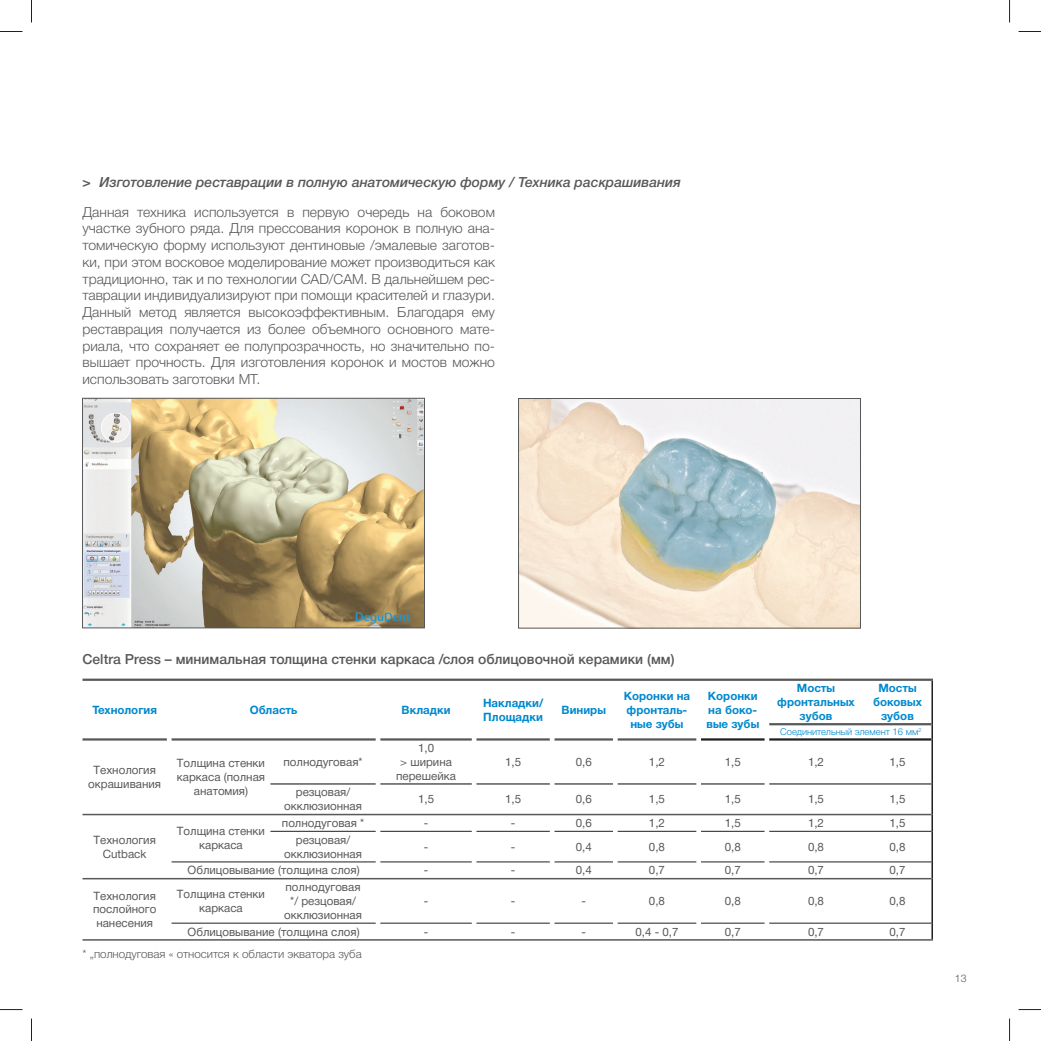
<style>
.page{position:relative;width:1041px;height:1041px;background:#fff}
.page>*{position:absolute;margin:0;border:0;box-sizing:border-box;transform-origin:0 0}
.t1{font:300 13.95px/16.8px "Helvetica Neue Cyr";color:#57585a;text-align:justify}
.t2{font:500 13.95px "Helvetica Neue Cyr";color:#57585a}
.t3{font:italic 500 13.95px "Helvetica Neue Cyr";color:#57585a}
.t4{font:11.55px/13.8px "Helvetica Neue Cyr";color:#57585a;text-align:center}
.t5{font:700 11.55px/13.8px "Helvetica Neue Cyr";color:#0088ce;text-align:center}
.t6{font:300 11.55px "Helvetica Neue Cyr";color:#57585a}
.t7{font:300 10.5px "Helvetica Neue Cyr";color:#57585a}
.t8{font:300 9.45px "Helvetica Neue Cyr";color:#0088ce}
</style>
<div class="page">
<img style="left:520px;top:400px;width:339px;height:226px">
<div style="left:518px;top:398px;width:343px;height:230px;border:1px solid #57585a"></div>
<img style="left:84px;top:400px;width:339px;height:226px">
<div style="left:82px;top:398px;width:343px;height:230px;border:1px solid #57585a"></div>
<svg style="left:0;top:31px;width:23px;height:1px"></svg>
<svg style="left:1018px;top:31px;width:23px;height:1px"></svg>
<svg style="left:0;top:1009px;width:23px;height:1px"></svg>
<svg style="left:1018px;top:1009px;width:23px;height:1px"></svg>
<svg style="left:31px;top:0;width:1px;height:22px"></svg>
<svg style="left:31px;top:1018px;width:1px;height:23px"></svg>
<svg style="left:1009px;top:0;width:1px;height:22px"></svg>
<svg style="left:1009px;top:1018px;width:1px;height:23px"></svg>
<hr style="left:931px;top:681px;width:2px;height:43px;background:#231f20">
<svg style="left:931px;top:724px;width:2px;height:15px"></svg>
<hr style="left:931px;top:739px;width:2px;height:45px;background:#231f20">
<hr style="left:931px;top:784px;width:2px;height:30px;background:#231f20">
<svg style="left:931px;top:814px;width:2px;height:17px"></svg>
<hr style="left:931px;top:831px;width:2px;height:31px;background:#231f20">
<svg style="left:931px;top:862px;width:2px;height:17px"></svg>
<hr style="left:931px;top:879px;width:2px;height:44px;background:#231f20">
<svg style="left:931px;top:923px;width:2px;height:16px"></svg>
<hr style="left:270px;top:831px;width:106px;height:1px;background:#231f20">
<hr style="left:380px;top:831px;width:92px;height:1px;background:#231f20">
<hr style="left:476px;top:831px;width:74px;height:1px;background:#231f20">
<hr style="left:554px;top:831px;width:59px;height:1px;background:#231f20">
<hr style="left:618px;top:831px;width:78px;height:1px;background:#231f20">
<hr style="left:701px;top:831px;width:64px;height:1px;background:#231f20">
<hr style="left:769px;top:831px;width:162px;height:1px;background:#231f20">
<hr style="left:172px;top:861px;width:204px;height:1px;background:#231f20">
<hr style="left:380px;top:861px;width:92px;height:1px;background:#231f20">
<hr style="left:476px;top:861px;width:74px;height:1px;background:#231f20">
<hr style="left:554px;top:861px;width:59px;height:1px;background:#231f20">
<hr style="left:618px;top:861px;width:78px;height:1px;background:#231f20">
<hr style="left:701px;top:861px;width:64px;height:1px;background:#231f20">
<hr style="left:769px;top:861px;width:162px;height:1px;background:#231f20">
<hr style="left:476px;top:923px;width:74px;height:1px;background:#231f20">
<hr style="left:554px;top:923px;width:59px;height:1px;background:#231f20">
<hr style="left:172px;top:923px;width:204px;height:1px;background:#231f20">
<hr style="left:380px;top:923px;width:92px;height:1px;background:#231f20">
<hr style="left:618px;top:923px;width:78px;height:1px;background:#231f20">
<hr style="left:701px;top:923px;width:64px;height:1px;background:#231f20">
<hr style="left:769px;top:923px;width:162px;height:1px;background:#231f20">
<hr style="left:82px;top:679px;width:851px;height:2px;background:#57585a">
<hr style="left:270px;top:783px;width:106px;height:2px;background:#57585a">
<hr style="left:380px;top:783px;width:92px;height:2px;background:#57585a">
<hr style="left:476px;top:783px;width:74px;height:2px;background:#57585a">
<hr style="left:554px;top:783px;width:59px;height:2px;background:#57585a">
<hr style="left:618px;top:783px;width:78px;height:2px;background:#57585a">
<hr style="left:701px;top:783px;width:64px;height:2px;background:#57585a">
<hr style="left:769px;top:783px;width:162px;height:2px;background:#57585a">
<hr style="left:769px;top:723px;width:162px;height:2px;background:#57585a">
<hr style="left:82px;top:939px;width:851px;height:2px;background:#57585a">
<hr style="left:82px;top:738px;width:85px;height:3px;background:#57585a">
<hr style="left:172px;top:738px;width:204px;height:3px;background:#57585a">
<hr style="left:380px;top:738px;width:92px;height:3px;background:#57585a">
<hr style="left:476px;top:738px;width:74px;height:3px;background:#57585a">
<hr style="left:554px;top:738px;width:59px;height:3px;background:#57585a">
<hr style="left:618px;top:738px;width:78px;height:3px;background:#57585a">
<hr style="left:701px;top:738px;width:64px;height:3px;background:#231f20">
<hr style="left:769px;top:738px;width:162px;height:3px;background:#231f20">
<hr style="left:82px;top:814px;width:849px;height:1px;background:#57585a">
<hr style="left:82px;top:878px;width:849px;height:1px;background:#57585a">
<p class="t3" style="left:82px;top:177px;width:600px">&gt; Изготовление реставрации в полную анатомическую форму / Техника раскрашивания</p>
<p class="t1" style="left:82px;top:203px;width:414px">Данная техника используется в первую очередь на боковом участке зубного ряда. Для прессования коронок в полную ана&shy;томическую форму используют дентиновые /эмалевые заготов&shy;ки, при этом восковое моделирование может производиться как традиционно, так и по технологии CAD/CAM. В дальнейшем рес&shy;таврации индивидуализируют при помощи красителей и глазури.<br>Данный метод является высокоэффективным. Благодаря ему реставрация получается из более объемного основного мате&shy;риала, что сохраняет ее полупрозрачность, но значительно по&shy;вышает прочность. Для изготовления коронок и мостов можно использовать заготовки МТ.</p>
<p class="t2" style="left:82px;top:654px;width:594px">Celtra Press – минимальная толщина стенки каркаса /слоя облицовочной керамики (мм)</p>
<p class="t5" style="left:92px;top:704px;width:66px">Технология</p>
<p class="t5" style="left:250px;top:704px;width:49px">Область</p>
<p class="t5" style="left:402px;top:704px;width:50px">Вкладки</p>
<p class="t5" style="left:483px;top:697px;width:62px;text-align:left">Накладки/<br>Площадки</p>
<p class="t5" style="left:562px;top:704px;width:46px">Виниры</p>
<p class="t5" style="left:624px;top:690px;width:68px">Коронки на фронталь&shy;ные зубы</p>
<p class="t5" style="left:706px;top:690px;width:54px;text-align:left">Коронки на боко&shy;вые зубы</p>
<p class="t5" style="left:777px;top:682px;width:79px">Мосты фронта льных зубов</p>
<p class="t5" style="left:873px;top:682px;width:50px">Мосты боковых зубов</p>
<p class="t8" style="left:780px;top:727px;width:143px">Соединительный элемент 16 мм<sup>2</sup></p>
<p class="t4" style="left:396px;top:742px;width:61px">1,0<br>&gt; ширина перешейка</p>
<p class="t4" style="left:88px;top:763px;width:74px">Технология окрашивания</p>
<p class="t4" style="left:177px;top:756px;width:90px">Толщина стенки каркаса (полная анатомия)</p>
<p class="t4" style="left:284px;top:755px;width:81px">полнодуговая*</p>
<p class="t4" style="left:505px;top:756px;width:18px">1,5</p>
<p class="t4" style="left:576px;top:756px;width:18px">0,6</p>
<p class="t4" style="left:649px;top:756px;width:18px">1,2</p>
<p class="t4" style="left:725px;top:756px;width:18px">1,5</p>
<p class="t4" style="left:808px;top:756px;width:18px">1,2</p>
<p class="t4" style="left:889px;top:756px;width:18px">1,5</p>
<p class="t4" style="left:284px;top:786px;width:79px">резцовая/ окклюзионная</p>
<p class="t4" style="left:418px;top:793px;width:18px">1,5</p>
<p class="t4" style="left:505px;top:793px;width:18px">1,5</p>
<p class="t4" style="left:576px;top:793px;width:18px">0,6</p>
<p class="t4" style="left:649px;top:793px;width:18px">1,5</p>
<p class="t4" style="left:725px;top:793px;width:18px">1,5</p>
<p class="t4" style="left:808px;top:793px;width:18px">1,5</p>
<p class="t4" style="left:889px;top:793px;width:18px">1,5</p>
<p class="t4" style="left:282px;top:816px;width:84px">полнодуговая *</p>
<p class="t4" style="left:424px;top:817px;width:6px">-</p>
<p class="t4" style="left:511px;top:817px;width:6px">-</p>
<p class="t4" style="left:576px;top:817px;width:18px">0,6</p>
<p class="t4" style="left:649px;top:817px;width:18px">1,2</p>
<p class="t4" style="left:725px;top:817px;width:18px">1,5</p>
<p class="t4" style="left:808px;top:817px;width:18px">1,2</p>
<p class="t4" style="left:889px;top:817px;width:18px">1,5</p>
<p class="t4" style="left:284px;top:833px;width:79px">резцовая/ окклюзионная</p>
<p class="t4" style="left:424px;top:841px;width:6px">-</p>
<p class="t4" style="left:511px;top:841px;width:6px">-</p>
<p class="t4" style="left:576px;top:841px;width:18px">0,4</p>
<p class="t4" style="left:649px;top:841px;width:18px">0,8</p>
<p class="t4" style="left:725px;top:841px;width:18px">0,8</p>
<p class="t4" style="left:808px;top:841px;width:18px">0,8</p>
<p class="t4" style="left:889px;top:841px;width:18px">0,8</p>
<p class="t4" style="left:188px;top:863px;width:174px">Облицовывание (толщина слоя)</p>
<p class="t4" style="left:424px;top:864px;width:6px">-</p>
<p class="t4" style="left:511px;top:864px;width:6px">-</p>
<p class="t4" style="left:576px;top:864px;width:18px">0,4</p>
<p class="t4" style="left:649px;top:864px;width:18px">0,7</p>
<p class="t4" style="left:725px;top:864px;width:18px">0,7</p>
<p class="t4" style="left:808px;top:864px;width:18px">0,7</p>
<p class="t4" style="left:889px;top:864px;width:18px">0,7</p>
<p class="t4" style="left:93px;top:833px;width:64px">Технология<br>Cutback</p>
<p class="t4" style="left:177px;top:824px;width:90px">Толщина стенки каркаса</p>
<p class="t4" style="left:93px;top:889px;width:65px;text-align:justify">Технология послойного нанесения</p>
<p class="t4" style="left:177px;top:887px;width:90px">Толщина стенки каркаса</p>
<p class="t4" style="left:284px;top:880px;width:79px">полнодуговая */ резцовая/ окклюзионная</p>
<p class="t4" style="left:424px;top:895px;width:6px">-</p>
<p class="t4" style="left:511px;top:895px;width:6px">-</p>
<p class="t4" style="left:581px;top:895px;width:6px">-</p>
<p class="t4" style="left:649px;top:895px;width:18px">0,8</p>
<p class="t4" style="left:725px;top:895px;width:18px">0,8</p>
<p class="t4" style="left:808px;top:895px;width:18px">0,8</p>
<p class="t4" style="left:889px;top:895px;width:18px">0,8</p>
<p class="t4" style="left:188px;top:925px;width:174px">Облицовывание (толщина слоя)</p>
<p class="t4" style="left:424px;top:926px;width:6px">-</p>
<p class="t4" style="left:511px;top:926px;width:6px">-</p>
<p class="t4" style="left:581px;top:926px;width:6px">-</p>
<p class="t4" style="left:635px;top:926px;width:45px">0,4 - 0,7</p>
<p class="t4" style="left:725px;top:926px;width:18px">0,7</p>
<p class="t4" style="left:808px;top:926px;width:18px">0,7</p>
<p class="t4" style="left:889px;top:926px;width:18px">0,7</p>
<p class="t6" style="left:82px;top:947px;width:281px">* „полнодуговая « относится к области экватора зуба</p>
<p class="t7" style="left:955px;top:973px;width:13px">13</p>
</div>
